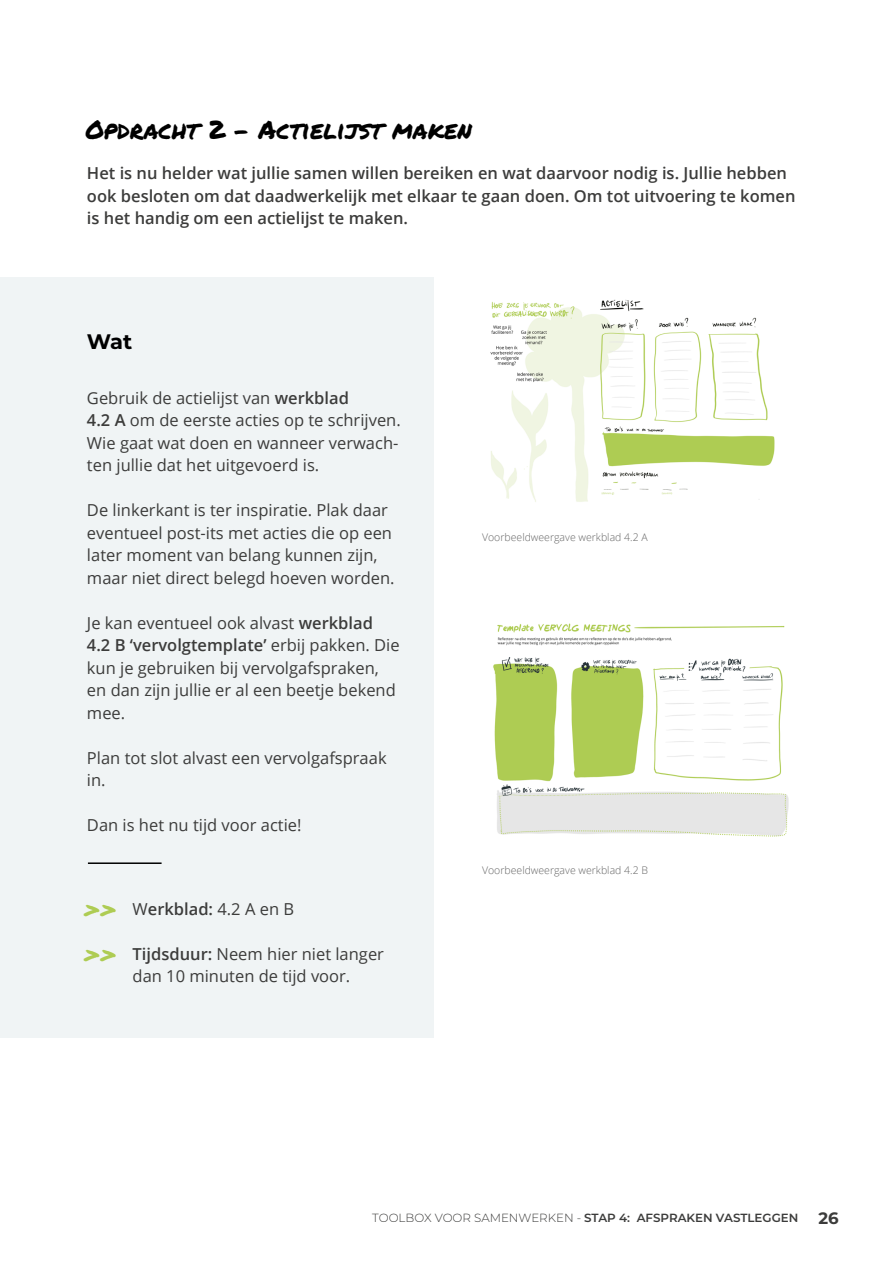
<style>
.page{position:relative;width:893px;height:1263px;background:#fff}
.page>*{position:absolute;margin:0;border:0;box-sizing:border-box;transform-origin:0 0}
.t1{font:25.5px "Permanent Marker";color:#000}
.t2{font:25.5px/44.7px "Permanent Marker";color:#aecc53}
.t3{font:700 21px "Montserrat";color:#000}
.t4{font:16.5px/22.5px "Open Sans";color:#3c3c3b}
.t5{font:600 16.5px/22.5px "Open Sans";color:#3c3c3b}
.t6{font:600 11.85px "Montserrat";color:#3c3c3b}
.t7{font:300 10.5px "Open Sans";color:#646464}
.s1{font-weight:600}
.s2{font-weight:300}
.s3{font-weight:700;font-size:16.5px}
</style>
<div class="page">
<div style="left:0;top:277px;width:434px;height:760px;background:#f0f4f5"></div>
<hr style="left:88px;top:862px;width:74px;height:2px;background:#000">
<img style="left:490px;top:299px;width:285px;height:203px">
<img style="left:493px;top:623px;width:296px;height:214px">
<h1 class="t1" style="left:85px;top:111px;width:388px">Opdracht 2 – Actielijst maken</h1>
<p class="t5" style="left:87px;top:162px;width:710px">Het is nu helder wat jullie samen willen bereiken en wat daarvoor nodig is. Jullie hebben ook besloten om dat daadwerkelijk met elkaar te gaan doen. Om tot uitvoering te komen is het handig om een actielijst te maken.</p>
<p class="t3" style="left:87px;top:326px;width:47px">Wat</p>
<p class="t4" style="left:87px;top:386px;width:315px">Gebruik de actielijst van <span class="s1">werkblad<br>4.2 A</span> om de eerste acties op te schrijven.<br>Wie gaat wat doen en wanneer verwach&shy;ten jullie dat het uitgevoerd is.</p>
<p class="t4" style="left:87px;top:499px;width:309px">De linkerkant is ter inspiratie. Plak daar eventueel post-its met acties die op een later moment van belang kunnen zijn, maar niet direct belegd hoeven worden.</p>
<p class="t4" style="left:87px;top:611px;width:314px">Je kan eventueel ook alvast <span class="s1">werkblad<br>4.2 B ‘vervolgtemplate’</span> erbij pakken. Die kun je gebruiken bij vervolgafspraken, en dan zijn jullie er al een beetje bekend mee.</p>
<p class="t4" style="left:87px;top:746px;width:301px">Plan tot slot alvast een vervolgafspraak in.</p>
<p class="t4" style="left:87px;top:814px;width:216px">Dan is het nu tijd voor actie!</p>
<h1 class="t2" style="left:85px;top:884px;width:34px">&gt;&gt; &gt;&gt;</h1>
<p class="t4" style="left:133px;top:897px;width:163px">W<span class="s1">erkblad:</span> 4.2 A en B</p>
<p class="t4" style="left:133px;top:942px;width:253px"><span class="s1">Tijdsduur:</span> Neem hier niet langer dan 10 minuten de tijd voor.</p>
<p class="t7" style="left:482px;top:530px;width:167px">Voorbeeldweergave werkblad 4.2 A</p>
<p class="t7" style="left:482px;top:863px;width:167px">Voorbeeldweergave werkblad 4.2 B</p>
<p class="t6" style="left:372px;top:1210px;width:468px"><span class="s2">TOOLBOX VOOR SAMENWERKEN -</span> STAP 4: AFSPRAKEN VASTLEGGEN <span class="s3">26</span></p>
</div>
